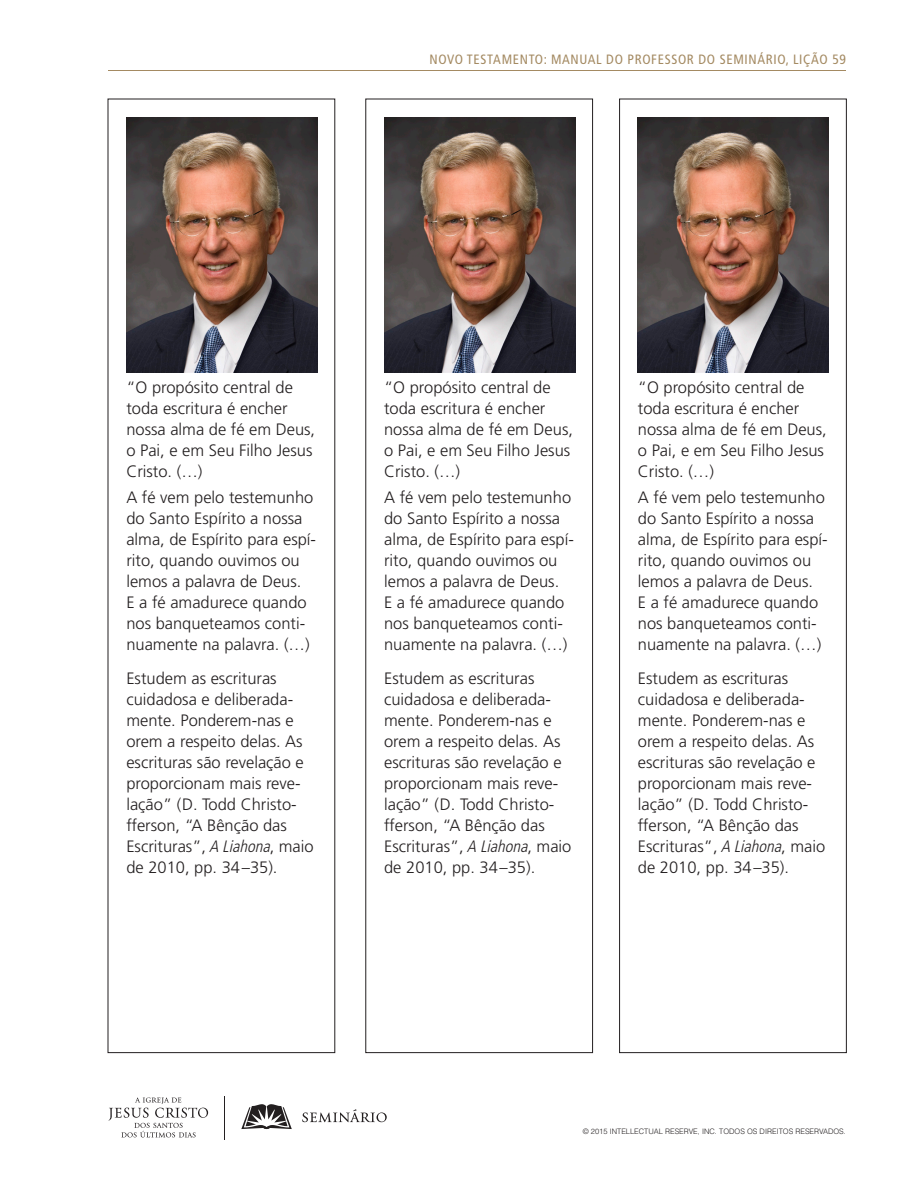
<style>
.page{position:relative;width:918px;height:1188px;background:#fff}
.page>*{position:absolute;margin:0;border:0;box-sizing:border-box;transform-origin:0 0}
.HNDOUT_para_HANDOUT{font:300 16.5px/21px "Frutigerlds Lat";color:#231f20}
.HNDOUT_para_first_HA{font:300 16.5px/21px "Frutigerlds Lat";color:#231f20}
.PUB_para_HANDOUT{font:condensed 13.5px "Frutigerlds Lat";letter-spacing:.05em;color:#a48a62}
.CPYRT_para_HANDOUT{font:300 7.5px "Helveticalds Lat";color:#231f20}
.s1{font-style:italic;font-stretch:condensed}
</style>
<div class="page">
<svg style="left:241px;top:1104px;width:51px;height:25px"></svg>
<hr style="left:224px;top:1096px;width:1px;height:44px;background:#231f20">
<svg style="left:108px;top:1097px;width:100px;height:40px"></svg>
<svg style="left:302px;top:1109px;width:85px;height:13px"></svg>
<hr style="left:108px;top:70px;width:738px;height:1px;background:#a48a62">
<img style="left:126px;top:117px;width:191px;height:255px">
<img style="left:638px;top:117px;width:191px;height:255px">
<div style="left:619px;top:99px;width:228px;height:954px;border:1px solid #231f20"></div>
<img style="left:384px;top:117px;width:191px;height:255px">
<div style="left:365px;top:99px;width:228px;height:954px;border:1px solid #231f20"></div>
<p class="PUB_para_HANDOUT" style="left:430px;top:49px;width:418px">NOVO TESTAMENTO: MANUAL DO PROFESSOR DO SEMINÁRIO, LIÇÃO 59</p>
<p class="HNDOUT_para_first_HA" style="left:126px;top:377px;width:190px">“O propósito central de toda escritura é encher nossa alma de fé em Deus, o Pai, e em Seu Filho Jesus<br>Cristo. (…)</p>
<p class="HNDOUT_para_HANDOUT" style="left:126px;top:486px;width:191px">A fé vem pelo testemunho do Santo Espírito a nossa alma, de Espírito para espí&shy;rito, quando ouvimos ou lemos a palavra de Deus.<br>E a fé amadurece quando nos banqueteamos conti&shy;nuamente na palavra. (…)</p>
<p class="HNDOUT_para_HANDOUT" style="left:126px;top:668px;width:189px">Estudem as escrituras cuidadosa e deliberada&shy;mente. Ponderem-nas e orem a respeito delas. As escrituras são revelação e proporcionam mais reve&shy;lação” (D. Todd Christo&shy;fferson, “A Bênção das<br>Escrituras”, <span class="s1">A Liahona</span>, maio de 2010, pp. 34–35).</p>
<p class="HNDOUT_para_first_HA" style="left:384px;top:377px;width:190px">“O propósito central de toda escritura é encher nossa alma de fé em Deus, o Pai, e em Seu Filho Jesus<br>Cristo. (…)</p>
<p class="HNDOUT_para_HANDOUT" style="left:384px;top:486px;width:191px">A fé vem pelo testemunho do Santo Espírito a nossa alma, de Espírito para espí&shy;rito, quando ouvimos ou lemos a palavra de Deus.<br>E a fé amadurece quando nos banqueteamos conti&shy;nuamente na palavra. (…)</p>
<p class="HNDOUT_para_HANDOUT" style="left:384px;top:668px;width:189px">Estudem as escrituras cuidadosa e deliberada&shy;mente. Ponderem-nas e orem a respeito delas. As escrituras são revelação e proporcionam mais reve&shy;lação” (D. Todd Christo&shy;fferson, “A Bênção das<br>Escrituras”, <span class="s1">A Liahona</span>, maio de 2010, pp. 34–35).</p>
<p class="HNDOUT_para_first_HA" style="left:638px;top:377px;width:190px">“O propósito central de toda escritura é encher nossa alma de fé em Deus, o Pai, e em Seu Filho Jesus<br>Cristo. (…)</p>
<p class="HNDOUT_para_HANDOUT" style="left:638px;top:486px;width:191px">A fé vem pelo testemunho do Santo Espírito a nossa alma, de Espírito para espí&shy;rito, quando ouvimos ou lemos a palavra de Deus.<br>E a fé amadurece quando nos banqueteamos conti&shy;nuamente na palavra. (…)</p>
<p class="HNDOUT_para_HANDOUT" style="left:638px;top:668px;width:189px">Estudem as escrituras cuidadosa e deliberada&shy;mente. Ponderem-nas e orem a respeito delas. As escrituras são revelação e proporcionam mais reve&shy;lação” (D. Todd Christo&shy;fferson, “A Bênção das<br>Escrituras”, <span class="s1">A Liahona</span>, maio de 2010, pp. 34–35).</p>
<p class="CPYRT_para_HANDOUT" style="left:583px;top:1125px;width:265px">© 2015 INTELLECTUAL RESERVE, INC. TODOS OS DIREITOS RESERVADOS.</p>
</div>
